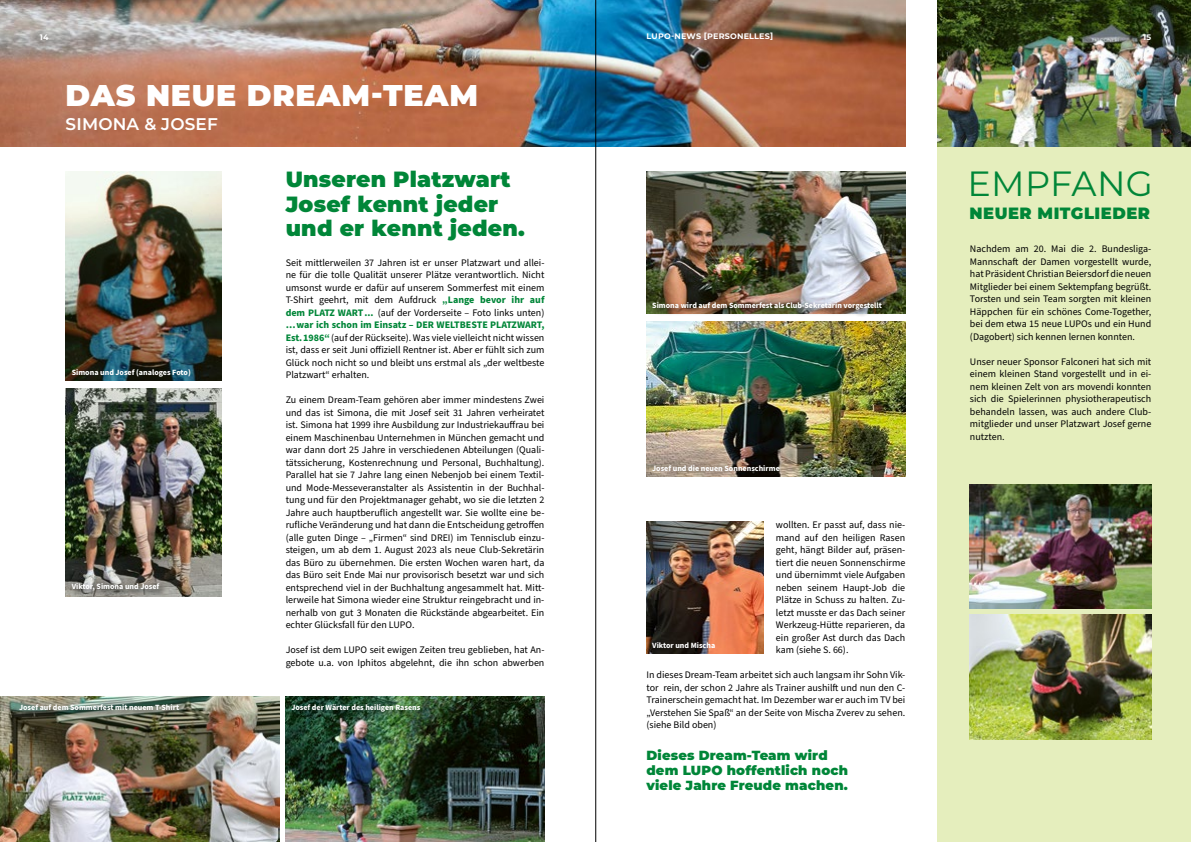
<style>
.page{position:relative;width:1191px;height:842px;background:#fff}
.page>*{position:absolute;margin:0;border:0;box-sizing:border-box;transform-origin:0 0}
.t1{font:35px "Montserrat";letter-spacing:.01em;color:#008638}
.t2{font:900 30px "Montserrat";letter-spacing:.025em;color:#fff}
.t3{font:900 22px/24.7px "Montserrat";letter-spacing:.01em;color:#008638}
.t4{font:600 16.9px "Montserrat";letter-spacing:.01em;color:#fff}
.t5{font:900 16.3px "Montserrat";letter-spacing:.03em;color:#008638}
.t6{font:900 13.2px/15px "Montserrat";letter-spacing:.01em;color:#008638}
.t7{font:10px/12.5px "Source Sans Pro";color:#000;text-align:justify}
.t8{font:700 8px "Source Sans Pro";color:#fff}
.t9{font:700 8px "Montserrat";letter-spacing:.025em;color:#fff}
.s1{font-weight:700;color:#008638}
</style>
<div class="page">
<div style="left:937px;top:0;width:254px;height:842px;background:#e5eebd"></div>
<img style="left:646px;top:172px;width:259px;height:142px">
<img style="left:646px;top:322px;width:259px;height:155px">
<img style="left:0;top:0;width:905px;height:147px">
<img style="left:937px;top:0;width:254px;height:147px">
<img style="left:66px;top:172px;width:155px;height:208px">
<img style="left:66px;top:388px;width:155px;height:209px">
<img style="left:970px;top:484px;width:181px;height:124px">
<img style="left:970px;top:615px;width:181px;height:124px">
<img style="left:0;top:697px;width:279px;height:145px">
<img style="left:286px;top:697px;width:258px;height:145px">
<div style="left:70px;top:580px;width:98px;height:17px;background:#000;opacity:.75"></div>
<div style="left:17px;top:702px;width:170px;height:16px;background:#000;opacity:.75"></div>
<div style="left:289px;top:702px;width:139px;height:18px;background:#000;opacity:.75"></div>
<div style="left:650px;top:299px;width:240px;height:18px;background:#000;opacity:.75"></div>
<img style="left:646px;top:522px;width:117px;height:132px">
<hr style="left:595px;top:0;width:1px;height:842px;background:#000">
<p class="t9" style="left:40px;top:31px;width:10px">14</p>
<p class="t9" style="left:646px;top:31px;width:128px">LUPO-NEWS [PERSONELLES]</p>
<p class="t9" style="left:1143px;top:31px;width:10px">15</p>
<h2 class="t2" style="left:66px;top:73px;width:414px">DAS NEUE DREAM-TEAM</h2>
<h3 class="t4" style="left:66px;top:112px;width:154px">SIMONA &amp; JOSEF</h3>
<p class="t8" style="left:72px;top:366px;width:121px">Simona und Josef (analoges Foto)</p>
<p class="t8" style="left:72px;top:581px;width:89px">Viktor, Simona und Josef</p>
<h3 class="t3" style="left:286px;top:165px;width:240px">Unseren Platzwart<br>Josef kennt jeder und er kennt jeden.</h3>
<p class="t7" style="left:286px;top:257px;width:260px">Seit mittlerweilen 37 Jahren ist er unser Platzwart und allei&shy;ne für die tolle Qualität unserer Plätze verantwortlich. Nicht umsonst wurde er dafür auf unserem Sommerfest mit einem T-Shirt geehrt, mit dem Aufdruck <span class="s1">„Lange bevor ihr auf dem PLATZ WART ...</span> (auf der Vorderseite – Foto links unten) <span class="s1">… war ich schon im Einsatz – DER WELTBESTE PLATZWART, Est. 1986“</span> (auf der Rückseite). Was viele vielleicht nicht wissen ist, dass er seit Juni offiziell Rentner ist. Aber er fühlt sich zum Glück noch nicht so und bleibt uns erstmal als „der weltbeste Platzwart“ erhalten.</p>
<p class="t7" style="left:286px;top:394px;width:260px">Zu einem Dream-Team gehören aber immer mindestens Zwei und das ist Simona, die mit Josef seit 31 Jahren verheiratet ist. Simona hat 1999 ihre Ausbildung zur Industriekauffrau bei einem Maschinenbau Unternehmen in München gemacht und war dann dort 25 Jahre in verschiedenen Abteilungen (Quali&shy;tätssicherung, Kostenrechnung und Personal, Buchhaltung).<br>Parallel hat sie 7 Jahre lang einen Nebenjob bei einem Textil&shy;und Mode-Messeveranstalter als Assistentin in der Buchhal&shy;tung und für den Projektmanager gehabt, wo sie die letzten 2<br>Jahre auch hauptberuflich angestellt war. Sie wollte eine be&shy;rufliche Veränderung und hat dann die Entscheidung getroffen (alle guten Dinge – „Firmen“ sind DREI) im Tennisclub einzu&shy;steigen, um ab dem 1. August 2023 als neue Club-Sekretärin das Büro zu übernehmen. Die ersten Wochen waren hart, da das Büro seit Ende Mai nur provisorisch besetzt war und sich entsprechend viel in der Buchhaltung angesammelt hat. Mitt&shy;lerweile hat Simona wieder eine Struktur reingebracht und in&shy;nerhalb von gut 3 Monaten die Rückstände abgearbeitet. Ein echter Glücksfall für den LUPO.</p>
<p class="t7" style="left:286px;top:644px;width:260px">Josef ist dem LUPO seit ewigen Zeiten treu geblieben, hat An&shy;gebote u.a. von Iphitos abgelehnt, die ihn schon abwerben</p>
<p class="t8" style="left:19px;top:702px;width:161px">Josef auf dem Sommerfest mit neuem T-Shirt</p>
<p class="t8" style="left:291px;top:702px;width:131px">Josef der Wärter des heiligen Rasens</p>
<p class="t8" style="left:652px;top:300px;width:231px">Simona wird auf dem Sommerfest als Club-Sekretärin vorgestellt</p>
<p class="t8" style="left:652px;top:463px;width:129px">Josef und die neuen Sonnenschirme</p>
<p class="t7" style="left:776px;top:519px;width:131px">wollten. Er passt auf, dass nie&shy;mand auf den heiligen Rasen geht, hängt Bilder auf, präsen&shy;tiert die neuen Sonnenschirme und übernimmt viele Aufgaben neben seinem Haupt-Job die Plätze in Schuss zu halten. Zu&shy;letzt musste er das Dach seiner Werkzeug-Hütte reparieren, da ein großer Ast durch das Dach kam (siehe S. 66).</p>
<p class="t7" style="left:646px;top:669px;width:260px">In dieses Dream-Team arbeitet sich auch langsam ihr Sohn Vik&shy;tor rein, der schon 2 Jahre als Trainer aushilft und nun den C-Trainerschein gemacht hat. Im Dezember war er auch im TV bei „Verstehen Sie Spaß“ an der Seite von Mischa Zverev zu sehen. (siehe Bild oben)</p>
<h3 class="t6" style="left:646px;top:747px;width:203px">Dieses Dream-Team wird dem LUPO hoffentlich noch viele Jahre Freude machen.</h3>
<p class="t8" style="left:652px;top:640px;width:65px">Viktor und Mischa</p>
<h1 class="t1" style="left:967px;top:160px;width:187px">EMPFANG</h1>
<h3 class="t5" style="left:969px;top:201px;width:182px">NEUER MITGLIEDER</h3>
<p class="t7" style="left:970px;top:243px;width:183px">Nachdem am 20. Mai die 2. Bundesliga-Mannschaft der Damen vorgestellt wurde, hat Präsident Christian Beiersdorf die neuen Mitglieder bei einem Sektempfang begrüßt.<br>Torsten und sein Team sorgten mit kleinen Häppchen für ein schönes Come-Together, bei dem etwa 15 neue LUPOs und ein Hund (Dagobert) sich kennen lernen konnten.</p>
<p class="t7" style="left:970px;top:355px;width:183px">Unser neuer Sponsor Falconeri hat sich mit einem kleinen Stand vorgestellt und in ei&shy;nem kleinen Zelt von ars movendi konnten sich die Spielerinnen physiotherapeutisch behandeln lassen, was auch andere Club&shy;mitglieder und unser Platzwart Josef gerne nutzten.</p>
</div>
